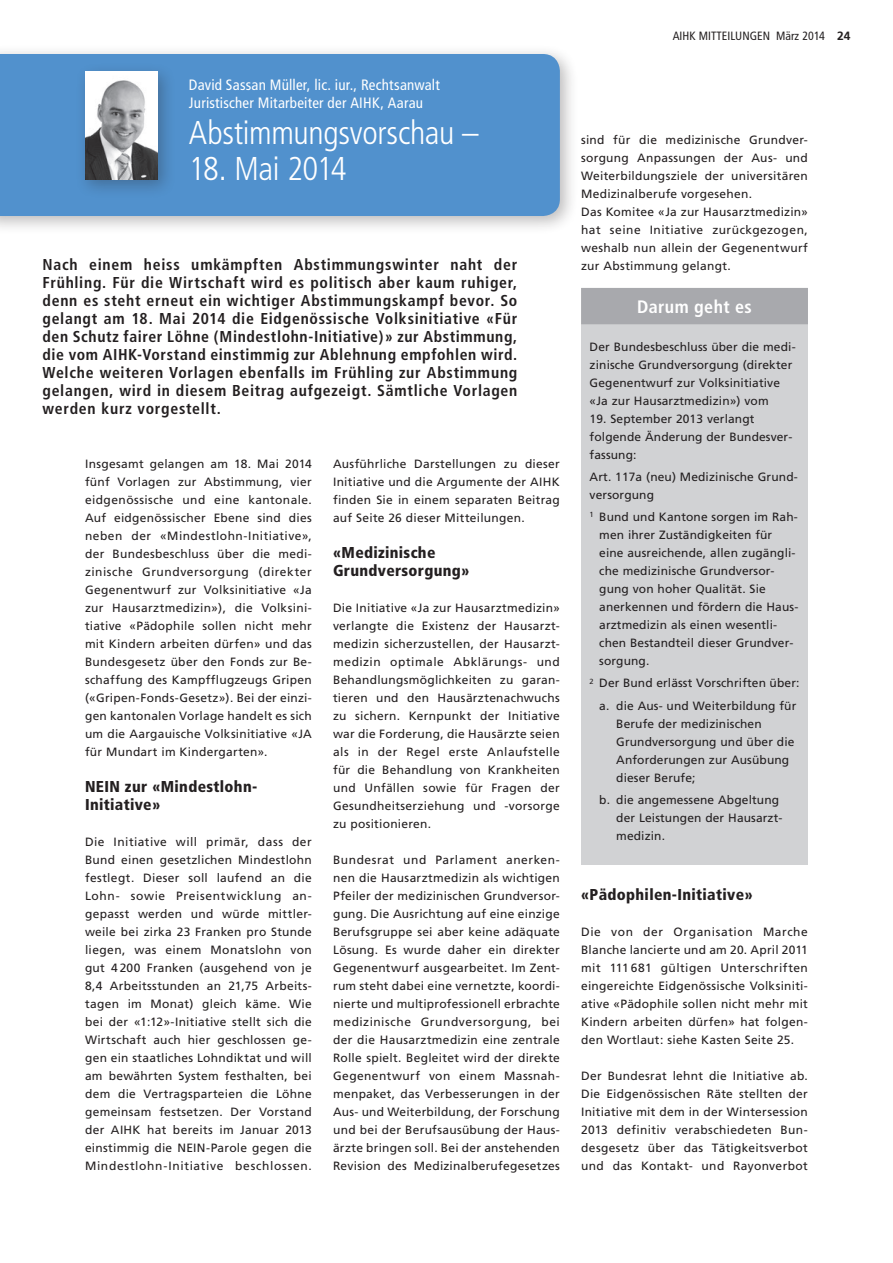
<style>
.page{position:relative;width:893px;height:1263px;background:#fff}
.page>*{position:absolute;margin:0;border:0;box-sizing:border-box;transform-origin:0 0}
.t1{font:300 condensed 33px "Frutiger";letter-spacing:-.01em;color:#fff}
.t2{font:300 condensed 33px "Frutiger";letter-spacing:-.035em;color:#fff}
.t3{font:700 condensed 18px "Frutiger";letter-spacing:.02em;color:#fff}
.t4{font:700 condensed 15.75px/18px "Frutiger";letter-spacing:.045em;color:#231f20;text-align:justify}
.t5{font:900 condensed 15.75px/18px "Frutiger";letter-spacing:.02em;color:#231f20}
.t6{font:condensed 15px/18px "Frutiger";letter-spacing:.015em;color:#fff}
.t7{font:12px/18px "Frutiger";letter-spacing:.01em;color:#231f20;text-align:justify}
.t8{font:condensed 12px "Frutiger";color:#231f20}
.s1{font-family:"Frutiger LT";font-weight:700;font-stretch:normal}
</style>
<div class="page">
<div style="left:0;top:44px;width:578px;height:191px;background:#231f20;opacity:.3"></div>
<div style="left:0;top:54px;width:560px;height:162px;background:#5191cd"></div>
<div style="left:75px;top:62px;width:101px;height:136px;background:#231f20;opacity:.3"></div>
<img style="left:85px;top:72px;width:73px;height:108px">
<div style="left:581px;top:288px;width:227px;height:576px;background:#d1d2d4"></div>
<div style="left:581px;top:288px;width:227px;height:36px;background:#a8a9ad"></div>
<p class="t6" style="left:189px;top:76px;width:252px">David Sassan Müller, lic. iur., Rechtsanwalt<br>Juristischer Mitarbeiter der AIHK, Aarau</p>
<h1 class="t1" style="left:189px;top:114px;width:291px">Abstimmungsvorschau –</h1>
<h1 class="t2" style="left:189px;top:150px;width:159px">18. Mai 2014</h1>
<p class="t4" style="left:43px;top:256px;width:476px">Nach einem heiss umkämpften Abstimmungswinter naht der Frühling. Für die Wirtschaft wird es politisch aber kaum ruhiger, denn es steht erneut ein wichtiger Abstimmungskampf bevor. So gelangt am 18. Mai 2014 die Eidgenössische Volksinitiative «Für den Schutz fairer Löhne (Mindestlohn-Initiative)» zur Abstimmung, die vom AIHK-Vorstand einstimmig zur Ablehnung empfohlen wird.<br>Welche weiteren Vorlagen ebenfalls im Frühling zur Abstimmung gelangen, wird in diesem Beitrag aufgezeigt. Sämtliche Vorlagen werden kurz vorgestellt.</p>
<p class="t7" style="left:85px;top:455px;width:228px">Insgesamt gelangen am 18. Mai 2014 fünf Vorlagen zur Abstimmung, vier eidgenössische und eine kantonale.<br>Auf eidgenössischer Ebene sind dies neben der «Mindestlohn-Initiative», der Bundesbeschluss über die medi&shy;zinische Grundversorgung (direkter Gegenentwurf zur Volksinitiative «Ja zur Hausarztmedizin»), die Volksini&shy;tiative «Pädophile sollen nicht mehr mit Kindern arbeiten dürfen» und das Bundesgesetz über den Fonds zur Be&shy;schaffung des Kampfflugzeugs Gripen («Gripen-Fonds-Gesetz»). Bei der einzi&shy;gen kantonalen Vorlage handelt es sich um die Aargauische Volksinitiative «JA für Mundart im Kindergarten».</p>
<h3 class="t5" style="left:85px;top:777px;width:174px">NEIN zur «Mindestlohn-<br>Initiative»</h3>
<p class="t7" style="left:85px;top:833px;width:228px">Die Initiative will primär, dass der Bund einen gesetzlichen Mindestlohn festlegt. Dieser soll laufend an die Lohn- sowie Preisentwicklung an&shy;gepasst werden und würde mittler&shy;weile bei zirka 23 Franken pro Stunde liegen, was einem Monatslohn von gut 4 200 Franken (ausgehend von je 8,4 Arbeitsstunden an 21,75 Arbeits&shy;tagen im Monat) gleich käme. Wie bei der «1:12»-Initiative stellt sich die Wirtschaft auch hier geschlossen ge&shy;gen ein staatliches Lohndiktat und will am bewährten System festhalten, bei dem die Vertragsparteien die Löhne gemeinsam festsetzen. Der Vorstand der AIHK hat bereits im Januar 2013 einstimmig die NEIN-Parole gegen die Mindestlohn-Initiative beschlossen.</p>
<p class="t7" style="left:333px;top:455px;width:228px">Ausführliche Darstellungen zu dieser Initiative und die Argumente der AIHK finden Sie in einem separaten Beitrag auf Seite 26 dieser Mitteilungen.</p>
<h3 class="t5" style="left:333px;top:543px;width:138px">«Medizinische<br>Grundversorgung»</h3>
<p class="t7" style="left:333px;top:599px;width:228px">Die Initiative «Ja zur Hausarztmedizin» verlangte die Existenz der Hausarzt&shy;medizin sicherzustellen, der Hausarzt&shy;medizin optimale Abklärungs- und Behandlungsmöglichkeiten zu garan&shy;tieren und den Hausärztenachwuchs zu sichern. Kernpunkt der Initiative war die Forderung, die Hausärzte seien als in der Regel erste Anlaufstelle für die Behandlung von Krankheiten und Unfällen sowie für Fragen der Gesundheitserziehung und -vorsorge zu positionieren.</p>
<p class="t7" style="left:333px;top:851px;width:228px">Bundesrat und Parlament anerken&shy;nen die Hausarztmedizin als wichtigen Pfeiler der medizinischen Grundversor&shy;gung. Die Ausrichtung auf eine einzige Berufsgruppe sei aber keine adäquate Lösung. Es wurde daher ein direkter Gegenentwurf ausgearbeitet. Im Zent&shy;rum steht dabei eine vernetzte, koordi&shy;nierte und multiprofessionell erbrachte medizinische Grundversorgung, bei der die Hausarztmedizin eine zentrale Rolle spielt. Begleitet wird der direkte Gegenentwurf von einem Massnah&shy;menpaket, das Verbesserungen in der Aus- und Weiterbildung, der Forschung und bei der Berufsausübung der Haus&shy;ärzte bringen soll. Bei der anstehenden Revision des Medizinalberufegesetzes</p>
<p class="t8" style="left:673px;top:29px;width:179px">AIHK MITTEILUNGEN März 2014 <span class="s1">24</span></p>
<p class="t7" style="left:581px;top:131px;width:228px;text-align:left">sind für die medizinische Grundver&shy;sorgung Anpassungen der Aus- und Weiterbildungsziele der universitären Medizinalberufe vorgesehen.<br>Das Komitee «Ja zur Hausarztmedizin» hat seine Initiative zurückgezogen, weshalb nun allein der Gegenentwurf zur Abstimmung gelangt.</p>
<h2 class="t3" style="left:637px;top:296px;width:116px">Darum geht es</h2>
<p class="t7" style="left:590px;top:337px;width:208px;text-align:left">Der Bundesbeschluss über die medi&shy;zinische Grundversorgung (direkter Gegenentwurf zur Volksinitiative «Ja zur Hausarztmedizin») vom</p>
<p class="t7" style="left:590px;top:409px;width:204px;text-align:left">19. September 2013 verlangt folgende Änderung der Bundesver&shy;fassung:</p>
<p class="t7" style="left:590px;top:468px;width:210px">Art. 117a (neu) Medizinische Grund&shy;versorgung</p>
<p class="t7" style="left:599px;top:508px;width:201px;text-align:left;text-indent:-10px"><sup>1</sup> Bund und Kantone sorgen im Rah&shy;men ihrer Zuständigkeiten für eine ausreichende, allen zugängli&shy;che medizinische Grundversor&shy;gung von hoher Qualität. Sie anerkennen und fördern die Haus&shy;arztmedizin als einen wesentli&shy;chen Bestandteil dieser Grundver&shy;sorgung.</p>
<p class="t7" style="left:590px;top:672px;width:211px;line-height:22.2px;text-align:center"><sup>2</sup> Der Bund erlässt Vorschriften über: a. die Aus- und Weiterbildung für</p>
<p class="t7" style="left:616px;top:714px;width:180px;text-align:left">Berufe der medizinischen<br>Grundversorgung und über die<br>Anforderungen zur Ausübung dieser Berufe;</p>
<p class="t7" style="left:616px;top:791px;width:168px;text-align:left;text-indent:-17px">b. die angemessene Abgeltung der Leistungen der Hausarzt&shy;medizin.</p>
<h3 class="t5" style="left:581px;top:885px;width:173px">«Pädophilen-Initiative»</h3>
<p class="t7" style="left:581px;top:923px;width:228px">Die von der Organisation Marche Blanche lancierte und am 20. April 2011 mit 111 681 gültigen Unterschriften eingereichte Eidgenössische Volksiniti&shy;ative «Pädophile sollen nicht mehr mit Kindern arbeiten dürfen» hat folgen&shy;den Wortlaut: siehe Kasten Seite 25.</p>
<p class="t7" style="left:581px;top:1067px;width:228px">Der Bundesrat lehnt die Initiative ab.<br>Die Eidgenössischen Räte stellten der Initiative mit dem in der Wintersession 2013 definitiv verabschiedeten Bun&shy;desgesetz über das Tätigkeitsverbot und das Kontakt- und Rayonverbot</p>
</div>
